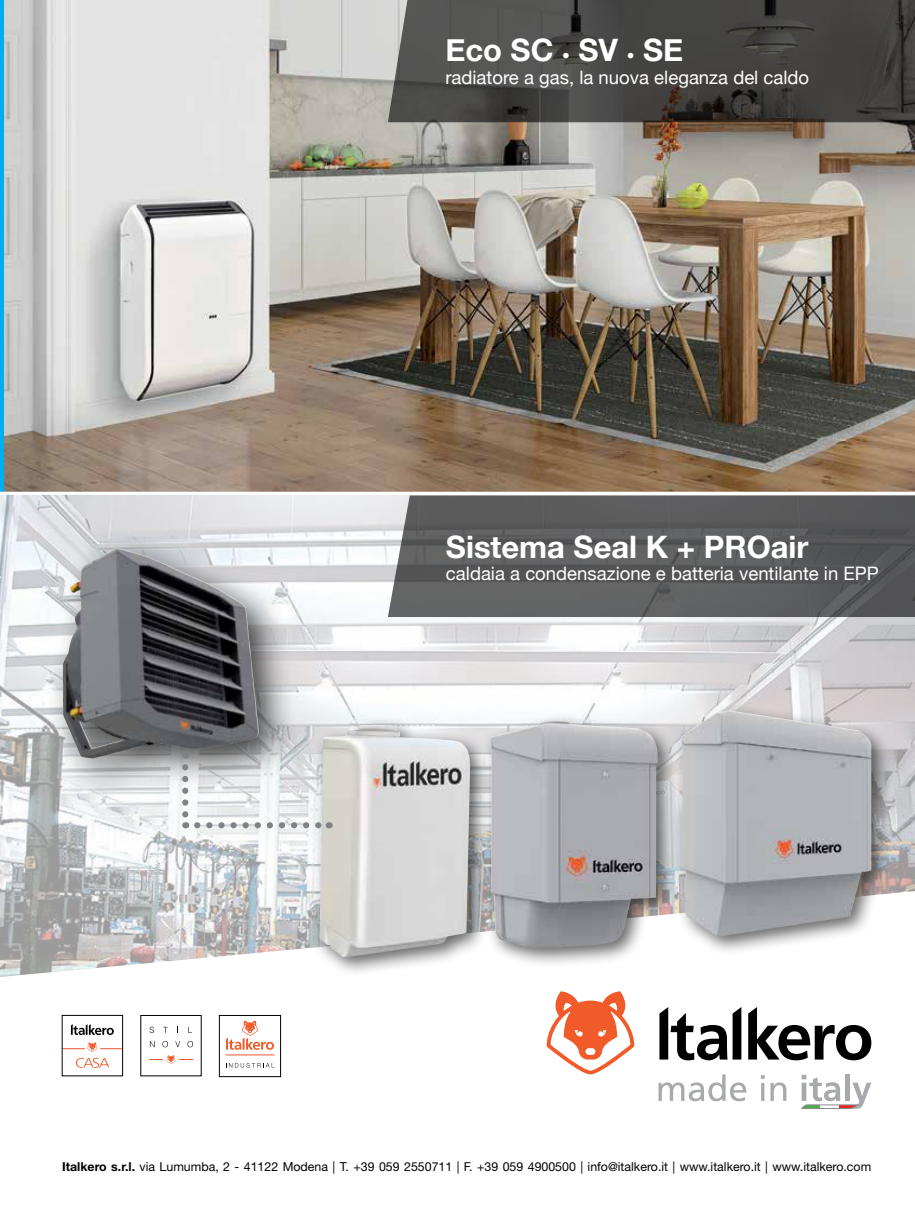
<style>
.page{position:relative;width:915px;height:1212px;background:#fff}
.page>*{position:absolute;margin:0;border:0;box-sizing:border-box;transform-origin:0 0}
.t1{font:700 30.9px "Helvetica Neue";color:#fff}
.t2{font:18.6px "Helvetica Neue";color:#fff}
.t3{font:12.3px "Helvetica Neue LT Std";color:#000}
.s1{font-size:15.45px}
.s2{font-weight:700}
</style>
<div class="page">
<img style="left:0;top:0;width:914px;height:492px">
<svg style="left:0;top:494px;width:914px;height:483px"></svg>
<div style="left:219px;top:1015px;width:62px;height:62px;border:1px solid #000"></div>
<hr style="left:225px;top:1055px;width:49px;height:1px;background:#f15732">
<svg style="left:226px;top:1063px;width:47px;height:4px"></svg>
<svg style="left:226px;top:1020px;width:48px;height:30px"></svg>
<svg style="left:149px;top:1027px;width:5px;height:6px"></svg>
<svg style="left:150px;top:1041px;width:4px;height:6px"></svg>
<svg style="left:162px;top:1041px;width:6px;height:6px"></svg>
<svg style="left:175px;top:1041px;width:5px;height:6px"></svg>
<svg style="left:187px;top:1041px;width:6px;height:6px"></svg>
<svg style="left:149px;top:1055px;width:44px;height:9px"></svg>
<div style="left:62px;top:1015px;width:61px;height:61px;border:1px solid #000"></div>
<svg style="left:71px;top:1024px;width:43px;height:11px"></svg>
<svg style="left:76px;top:1058px;width:33px;height:10px"></svg>
<svg style="left:62px;top:1042px;width:61px;height:10px"></svg>
<div style="left:46px;top:533px;width:253px;height:265px;background:#000;opacity:.7"></div>
<img style="left:102px;top:548px;width:14px;height:8px">
<div style="left:311px;top:717px;width:179px;height:260px;background:#000;opacity:.6"></div>
<img style="left:319px;top:725px;width:151px;height:232px">
<div style="left:481px;top:713px;width:197px;height:255px;background:#000;opacity:.6"></div>
<img style="left:489px;top:721px;width:68px;height:226px">
<div style="left:673px;top:702px;width:218px;height:255px;background:#000;opacity:.6"></div>
<img style="left:691px;top:710px;width:37px;height:20px">
<svg style="left:388px;top:0;width:526px;height:122px;background:#484745"></svg>
<svg style="left:388px;top:495px;width:526px;height:122px;background:#5e5f60"></svg>
<svg style="left:546px;top:991px;width:88px;height:83px"></svg>
<svg style="left:659px;top:1007px;width:82px;height:53px"></svg>
<svg style="left:748px;top:1007px;width:123px;height:53px"></svg>
<svg style="left:197px;top:822px;width:125px;height:6px"></svg>
<svg style="left:182px;top:767px;width:6px;height:61px"></svg>
<svg style="left:761px;top:1075px;width:3px;height:4px"></svg>
<svg style="left:761px;top:1083px;width:3px;height:18px"></svg>
<svg style="left:801px;top:1075px;width:70px;height:34px"></svg>
<svg style="left:770px;top:1082px;width:16px;height:19px"></svg>
<svg style="left:658px;top:1074px;width:88px;height:27px"></svg>
<h1 class="t1" style="left:445px;top:31px;width:239px">Eco SC <span class="s1">•</span> SV <span class="s1">•</span> SE</h1>
<h2 class="t2" style="left:445px;top:66px;width:365px">radiatore a gas, la nuova eleganza del caldo</h2>
<h1 class="t1" style="left:446px;top:528px;width:364px">Sistema Seal K + PROair</h1>
<h2 class="t2" style="left:446px;top:562px;width:434px">caldaia a condensazione e batteria ventilante in EPP</h2>
<p class="t3" style="left:62px;top:1159px;width:810px"><span class="s2">Italkero s.r.l.</span> via Lumumba, 2 - 41122 Modena | T. +39 059 2550711 | F. +39 059 4900500 | info@italkero.it | www.italkero.it | www.italkero.com</p>
</div>
